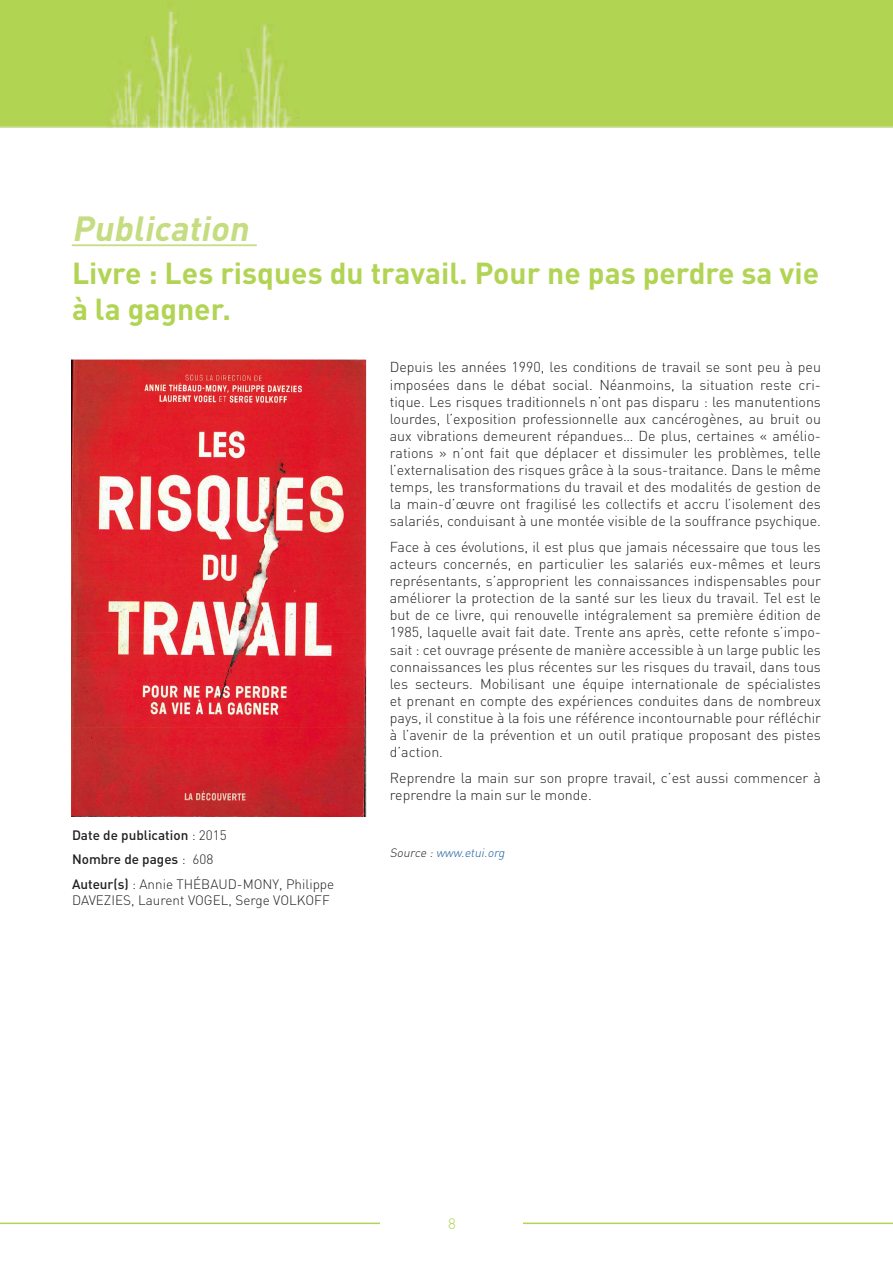
<style>
.page{position:relative;width:893px;height:1263px;background:#fff}
.page>*{position:absolute;margin:0;border:0;box-sizing:border-box;transform-origin:0 0}
.texte_courant{font:italic 700 34.5px "DIN Pro";color:#c5dc80}
.Titre_1{font:700 30px/36px "DIN Pro";color:#b2d454}
.t1{font:300 15px "DIN Pro";color:#b2d454}
.texte_courant-2{font:300 14.25px/17.1px "DIN Pro";color:#231f20;text-align:justify}
.texte_courant-3{font:300 13.5px/16.2px "DIN Pro";color:#231f20}
.texte_courant-4{font:500 13.5px "DIN Pro";color:#231f20}
.Source__Auteur{font:italic 300 12px "DIN Pro";color:#175d9e}
.s1{font-weight:300}
.s2{font-weight:500}
.s3{color:#231f20}
</style>
<div class="page">
<hr style="left:0;top:1222px;width:893px;height:2px;background:#b2d454">
<div style="left:381px;top:1217px;width:142px;height:46px;background:#fff"></div>
<img style="left:0;top:0;width:892px;height:128px">
<hr style="left:72px;top:244px;width:185px;height:2px;background:#c5dc80">
<img style="left:72px;top:359px;width:295px;height:457px">
<p class="texte_courant" style="left:72px;top:205px;width:186px">Publication</p>
<p class="Titre_1" style="left:72px;top:254px;width:749px">Livre : Les risques du travail. Pour ne pas perdre sa vie à la gagner.</p>
<p class="texte_courant-4" style="left:72px;top:825px;width:156px">Date de publication <span class="s1">: 2015</span></p>
<p class="texte_courant-4" style="left:72px;top:850px;width:143px">Nombre de pages <span class="s1">: 608</span></p>
<p class="texte_courant-3" style="left:72px;top:875px;width:264px"><span class="s2">Auteur(s)</span> : Annie THÉBAUD-MONY, Philippe<br>DAVEZIES, Laurent VOGEL, Serge VOLKOFF</p>
<p class="texte_courant-2" style="left:390px;top:358px;width:433px">Depuis les années 1990, les conditions de travail se sont peu à peu imposées dans le débat social. Néanmoins, la situation reste cri&shy;tique. Les risques traditionnels n’ont pas disparu : les manutentions lourdes, l’exposition professionnelle aux cancérogènes, au bruit ou aux vibrations demeurent répandues… De plus, certaines « amélio&shy;rations » n’ont fait que déplacer et dissimuler les problèmes, telle l’externalisation des risques grâce à la sous-traitance. Dans le même temps, les transformations du travail et des modalités de gestion de la main-d’œuvre ont fragilisé les collectifs et accru l’isolement des salariés, conduisant à une montée visible de la souffrance psychique.</p>
<p class="texte_courant-2" style="left:390px;top:538px;width:433px">Face à ces évolutions, il est plus que jamais nécessaire que tous les acteurs concernés, en particulier les salariés eux-mêmes et leurs représentants, s’approprient les connaissances indispensables pour améliorer la protection de la santé sur les lieux du travail. Tel est le but de ce livre, qui renouvelle intégralement sa première édition de 1985, laquelle avait fait date. Trente ans après, cette refonte s’impo&shy;sait : cet ouvrage présente de manière accessible à un large public les connaissances les plus récentes sur les risques du travail, dans tous les secteurs. Mobilisant une équipe internationale de spécialistes et prenant en compte des expériences conduites dans de nombreux pays, il constitue à la fois une référence incontournable pour réfléchir à l’avenir de la prévention et un outil pratique proposant des pistes d’action.</p>
<p class="texte_courant-2" style="left:390px;top:768px;width:433px">Reprendre la main sur son propre travail, c’est aussi commencer à reprendre la main sur le monde.</p>
<p class="Source__Auteur" style="left:390px;top:845px;width:119px"><span class="s3">Source :</span>www.etui.org</p>
<p class="t1" style="left:448px;top:1213px;width:9px">8</p>
</div>
